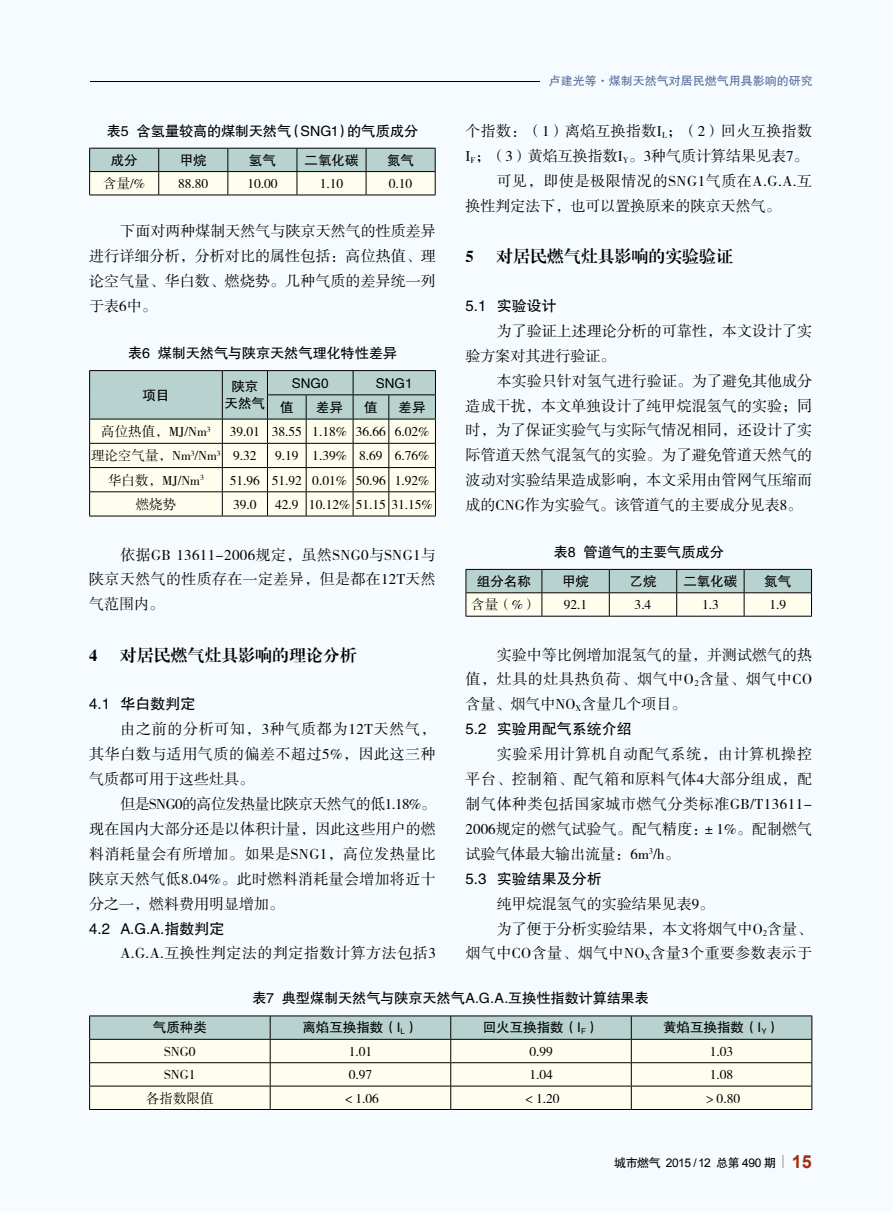
<style>
.page{position:relative;width:893px;height:1212px;background:#f5fbfe}
.page>*{position:absolute;margin:0;border:0;box-sizing:border-box;transform-origin:0 0}
.t1{font:16.5px "FZXBSJW GB1 0";letter-spacing:.025em;color:#000}
.t2{font:15px/24.9px "FZSSJW GB1 0";letter-spacing:.005em;color:#000;text-align:justify}
.t3{font:15px "FZHTJW GB1 0";color:#000}
.t4{font:15px "FZSSJW GB1 0";letter-spacing:.04em;color:#000}
.t5{font:15px "FZSSJW GB1 0";letter-spacing:.025em;color:#000}
.t6{font:15px "FZSSJW GB1 0";letter-spacing:.035em;color:#000}
.t7{font:14.25px "FZHTJW GB1 0";letter-spacing:-.01em;color:#000}
.t8{font:13.5px/24.3px "FZSSJW GB1 0";color:#000}
.t9{font:13.5px/16.5px "FZHTJW GB1 0";color:#000;text-align:center}
.t10{font:12px "FZHTJW GB1 0";color:#596e9e}
.t11{font:12px "Arial";letter-spacing:-.04em;color:#000}
.s1{font-family:"FZHTJW GB1 0"}
.s2{font-weight:700;font-size:18px;color:#a62e14}
</style>
<div class="page">
<svg style="left:782px;top:1155px;width:1px;height:13px"></svg>
<hr style="left:0;top:81px;width:812px;height:1px;background:#000">
<div style="left:0;top:72px;width:89px;height:19px;background:#f5fbfe"></div>
<svg style="left:89px;top:148px;width:347px;height:47px"></svg>
<hr style="left:89px;top:195px;width:70px;height:1px;background:#000">
<hr style="left:159px;top:195px;width:69px;height:1px;background:#000">
<hr style="left:228px;top:195px;width:69px;height:1px;background:#000">
<hr style="left:297px;top:195px;width:69px;height:1px;background:#000">
<hr style="left:366px;top:195px;width:69px;height:1px;background:#000">
<svg style="left:466px;top:569px;width:346px;height:47px"></svg>
<hr style="left:466px;top:616px;width:76px;height:1px;background:#000">
<hr style="left:542px;top:616px;width:67px;height:1px;background:#000">
<hr style="left:609px;top:616px;width:68px;height:1px;background:#000">
<hr style="left:677px;top:616px;width:67px;height:1px;background:#000">
<hr style="left:744px;top:616px;width:68px;height:1px;background:#000">
<hr style="left:89px;top:1015px;width:181px;height:1px;background:#000">
<hr style="left:270px;top:1015px;width:181px;height:1px;background:#000">
<hr style="left:451px;top:1015px;width:180px;height:1px;background:#000">
<hr style="left:631px;top:1015px;width:181px;height:1px;background:#000">
<svg style="left:89px;top:1016px;width:723px;height:93px"></svg>
<hr style="left:89px;top:1109px;width:181px;height:1px;background:#000">
<hr style="left:270px;top:1109px;width:181px;height:1px;background:#000">
<hr style="left:451px;top:1109px;width:180px;height:1px;background:#000">
<hr style="left:631px;top:1109px;width:181px;height:1px;background:#000">
<hr style="left:89px;top:370px;width:133px;height:1px;background:#000">
<hr style="left:222px;top:370px;width:45px;height:1px;background:#000">
<hr style="left:267px;top:370px;width:39px;height:1px;background:#000">
<hr style="left:306px;top:370px;width:47px;height:1px;background:#000">
<hr style="left:353px;top:370px;width:36px;height:1px;background:#000">
<hr style="left:389px;top:370px;width:47px;height:1px;background:#000">
<svg style="left:89px;top:371px;width:347px;height:145px"></svg>
<hr style="left:89px;top:516px;width:133px;height:1px;background:#000">
<hr style="left:222px;top:516px;width:45px;height:1px;background:#000">
<hr style="left:267px;top:516px;width:39px;height:1px;background:#000">
<hr style="left:306px;top:516px;width:47px;height:1px;background:#000">
<hr style="left:353px;top:516px;width:36px;height:1px;background:#000">
<hr style="left:389px;top:516px;width:47px;height:1px;background:#000">
<div style="left:541px;top:78px;width:352px;height:7px;background:#f5fbfe"></div>
<p class="t7" style="left:107px;top:123px;width:313px">表5 含氢量较高的煤制天然气（SNG1）的气质成分</p>
<p class="t9" style="left:111px;top:152px;width:28px">成分</p>
<p class="t9" style="left:180px;top:152px;width:28px">甲烷</p>
<p class="t9" style="left:249px;top:152px;width:28px">氢气</p>
<p class="t9" style="left:304px;top:152px;width:55px">二氧化碳</p>
<p class="t9" style="left:387px;top:152px;width:28px">氮气</p>
<p class="t8" style="left:103px;top:172px;width:43px">含量/%</p>
<p class="t8" style="left:178px;top:172px;width:32px">88.80</p>
<p class="t8" style="left:247px;top:172px;width:32px">10.00</p>
<p class="t8" style="left:320px;top:172px;width:25px">1.10</p>
<p class="t8" style="left:389px;top:172px;width:25px">0.10</p>
<p class="t2" style="left:89px;top:219px;width:348px;text-indent:31px">下面对两种煤制天然气与陕京天然气的性质差异进行详细分析，分析对比的属性包括：高位热值、理论空气量、华白数、燃烧势。几种气质的差异统一列于表6中。</p>
<p class="t7" style="left:128px;top:345px;width:271px">表6 煤制天然气与陕京天然气理化特性差异</p>
<p class="t9" style="left:142px;top:387px;width:28px">项目</p>
<p class="t9" style="left:225px;top:379px;width:42px">陕京天然气</p>
<p class="t9" style="left:292px;top:375px;width:38px">SNG0</p>
<p class="t9" style="left:376px;top:375px;width:38px">SNG1</p>
<p class="t9" style="left:280px;top:399px;width:15px">值</p>
<p class="t9" style="left:316px;top:399px;width:28px">差异</p>
<p class="t9" style="left:364px;top:399px;width:15px">值</p>
<p class="t9" style="left:399px;top:399px;width:28px">差异</p>
<p class="t8" style="left:101px;top:420px;width:111px">高位热值，MJ/Nm<sup>3</sup></p>
<p class="t8" style="left:91px;top:420px;width:340px;text-indent:139px">39.01 38.55 1.18% 36.66 6.02%理论空气量，Nm<sup>3</sup>/Nm<sup>3</sup> 9.32</p>
<p class="t8" style="left:275px;top:444px;width:156px">9.19 1.39% 8.69 6.76%</p>
<p class="t8" style="left:108px;top:468px;width:97px">华白数，MJ/Nm<sup>3</sup></p>
<p class="t8" style="left:230px;top:468px;width:201px">51.96 51.92 0.01% 50.96 1.92%</p>
<p class="t8" style="left:136px;top:493px;width:42px">燃烧势</p>
<p class="t8" style="left:233px;top:493px;width:25px">39.0</p>
<p class="t8" style="left:275px;top:493px;width:159px">42.9 10.12% 51.15 31.15%</p>
<p class="t2" style="left:89px;top:543px;width:348px;text-indent:31px">依据GB 13611-2006规定，虽然SNG0与SNG1与陕京天然气的性质存在一定差异，但是都在12T天然气范围内。</p>
<p class="t1" style="left:89px;top:646px;width:10px">4</p>
<p class="t1" style="left:120px;top:646px;width:238px">对居民燃气灶具影响的理论分析</p>
<p class="t3" style="left:89px;top:696px;width:108px">4.1 华白数判定</p>
<p class="t2" style="left:89px;top:717px;width:348px;text-indent:31px">由之前的分析可知，3种气质都为12T天然气，其华白数与适用气质的偏差不超过5%，因此这三种气质都可用于这些灶具。</p>
<p class="t2" style="left:89px;top:792px;width:348px;text-indent:31px">但是SNG0的高位发热量比陕京天然气的低1.18%。现在国内大部分还是以体积计量，因此这些用户的燃料消耗量会有所增加。如果是SNG1，高位发热量比陕京天然气低8.04%。此时燃料消耗量会增加将近十分之一，燃料费用明显增加。</p>
<p class="t3" style="left:89px;top:920px;width:137px">4.2 A.G.A.指数判定</p>
<p class="t6" style="left:120px;top:945px;width:317px">A.G.A.互换性判定法的判定指数计算方法包括3</p>
<p class="t10" style="left:549px;top:74px;width:265px">卢建光等·煤制天然气对居民燃气用具影响的研究</p>
<p class="t2" style="left:466px;top:119px;width:348px">个指数：（1）离焰互换指数I<sub>L</sub>；（2）回火互换指数</p>
<p class="t2" style="left:466px;top:144px;width:344px">I<sub>F</sub>；（3）黄焰互换指数I<sub>Y</sub>。3种气质计算结果见表7。</p>
<p class="t4" style="left:497px;top:173px;width:317px">可见，即使是极限情况的SNG1气质在A.G.A.互</p>
<p class="t2" style="left:466px;top:194px;width:316px">换性判定法下，也可以置换原来的陕京天然气。</p>
<p class="t1" style="left:466px;top:247px;width:10px">5</p>
<p class="t1" style="left:497px;top:247px;width:238px">对居民燃气灶具影响的实验验证</p>
<p class="t3" style="left:466px;top:297px;width:93px">5.1 实验设计</p>
<p class="t2" style="left:466px;top:319px;width:348px;text-indent:31px">为了验证上述理论分析的可靠性，本文设计了实验方案对其进行验证。</p>
<p class="t2" style="left:466px;top:369px;width:348px;text-indent:31px">本实验只针对氢气进行验证。为了避免其他成分造成干扰，本文单独设计了纯甲烷混氢气的实验；同时，为了保证实验气与实际气情况相同，还设计了实际管道天然气混氢气的实验。为了避免管道天然气的波动对实验结果造成影响，本文采用由管网气压缩而成的CNG作为实验气。该管道气的主要成分见表8。</p>
<p class="t7" style="left:554px;top:544px;width:172px">表8 管道气的主要气质成分</p>
<p class="t9" style="left:477px;top:573px;width:55px">组分名称</p>
<p class="t9" style="left:562px;top:573px;width:28px">甲烷</p>
<p class="t9" style="left:629px;top:573px;width:28px">乙烷</p>
<p class="t9" style="left:683px;top:573px;width:55px">二氧化碳</p>
<p class="t9" style="left:764px;top:573px;width:28px">氮气</p>
<p class="t8" style="left:471px;top:593px;width:67px">含量（%）</p>
<p class="t8" style="left:564px;top:593px;width:25px">92.1</p>
<p class="t8" style="left:635px;top:593px;width:18px">3.4</p>
<p class="t8" style="left:702px;top:593px;width:18px">1.3</p>
<p class="t8" style="left:769px;top:593px;width:18px">1.9</p>
<p class="t2" style="left:466px;top:643px;width:348px;text-indent:31px">实验中等比例增加混氢气的量，并测试燃气的热值，灶具的灶具热负荷、烟气中O<sub>2</sub>含量、烟气中CO含量、烟气中NO<sub>X</sub>含量几个项目。</p>
<p class="t3" style="left:466px;top:721px;width:168px">5.2 实验用配气系统介绍</p>
<p class="t2" style="left:466px;top:742px;width:348px;text-indent:31px">实验采用计算机自动配气系统，由计算机操控平台、控制箱、配气箱和原料气体4大部分组成，配制气体种类包括国家城市燃气分类标准GB/T13611- 2006规定的燃气试验气。配气精度：±1%。配制燃气试验气体最大输出流量：6m<sup>3</sup>/h。</p>
<p class="t3" style="left:466px;top:870px;width:138px">5.3 实验结果及分析</p>
<p class="t2" style="left:497px;top:892px;width:219px">纯甲烷混氢气的实验结果见表9。</p>
<p class="t2" style="left:497px;top:917px;width:317px">为了便于分析实验结果，本文将烟气中O<sub>2</sub>含量、</p>
<p class="t5" style="left:466px;top:945px;width:348px">烟气中CO含量、烟气中NO<sub>X</sub>含量3个重要参数表示于</p>
<p class="t7" style="left:252px;top:990px;width:398px">表7 典型煤制天然气与陕京天然气A.G.A.互换性指数计算结果表</p>
<p class="t9" style="left:153px;top:1020px;width:55px">气质种类</p>
<p class="t9" style="left:302px;top:1020px;width:118px">离焰互换指数（I<sub>L</sub>）</p>
<p class="t9" style="left:483px;top:1020px;width:118px">回火互换指数（I<sub>F</sub>）</p>
<p class="t9" style="left:663px;top:1020px;width:118px">黄焰互换指数（I<sub>Y</sub>）</p>
<p class="t8" style="left:164px;top:1040px;width:33px">SNG0</p>
<p class="t8" style="left:349px;top:1040px;width:25px">1.01</p>
<p class="t8" style="left:529px;top:1040px;width:25px">0.99</p>
<p class="t8" style="left:710px;top:1040px;width:25px">1.03</p>
<p class="t8" style="left:164px;top:1063px;width:33px">SNG1</p>
<p class="t8" style="left:349px;top:1063px;width:25px">0.97</p>
<p class="t8" style="left:529px;top:1063px;width:25px">1.04</p>
<p class="t8" style="left:710px;top:1063px;width:25px">1.08</p>
<p class="t8" style="left:146px;top:1086px;width:69px">各指数限值</p>
<p class="t8" style="left:342px;top:1086px;width:38px">＜1.06</p>
<p class="t8" style="left:523px;top:1086px;width:38px">＜1.20</p>
<p class="t8" style="left:703px;top:1086px;width:38px">＞0.80</p>
<p class="t11" style="left:614px;top:1155px;width:199px"><span class="s1">城市燃气</span> 2015 / 12 <span class="s1">总第</span> 490 <span class="s1">期</span> <span class="s2">15</span></p>
</div>
